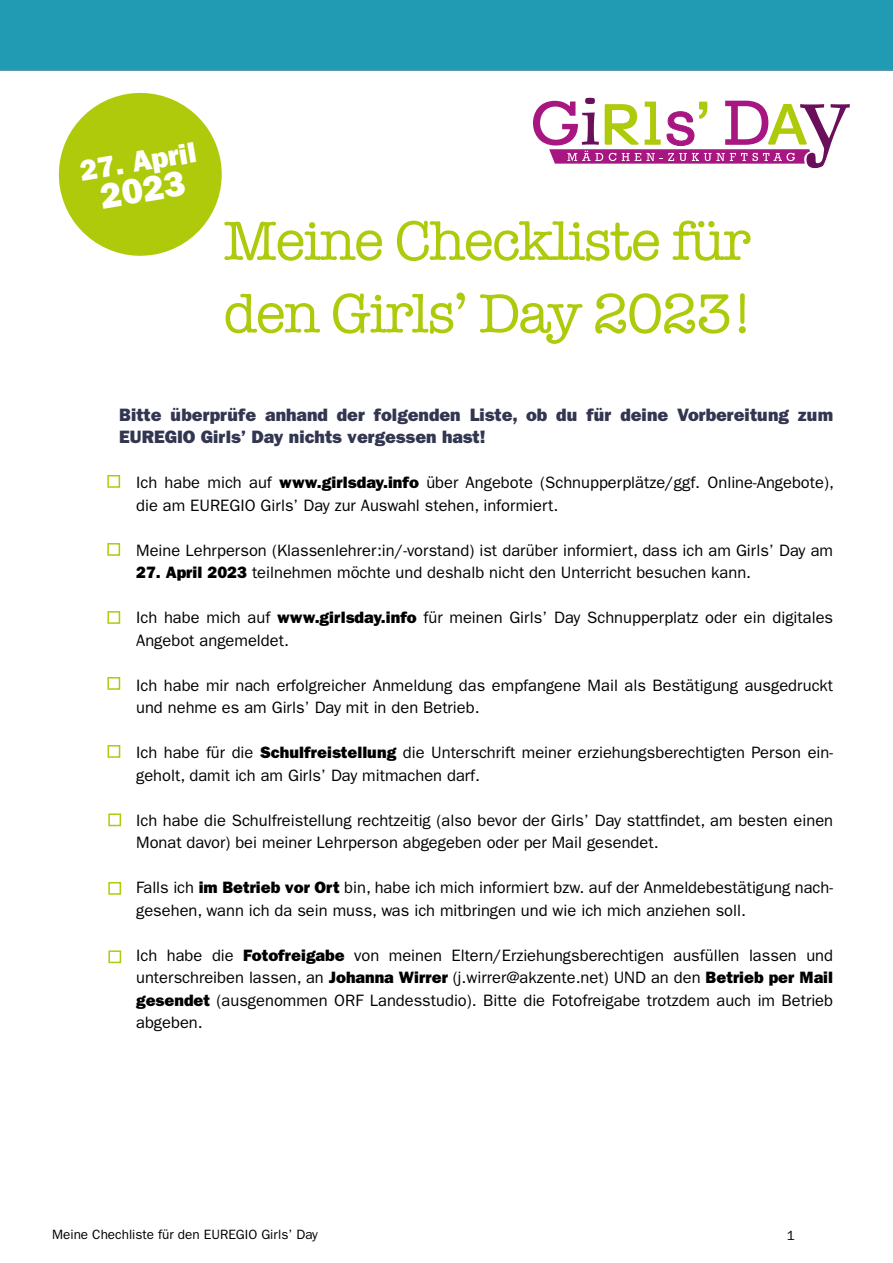
<style>
.page{position:relative;width:893px;height:1263px;background:#fff}
.page>*{position:absolute;margin:0;border:0;box-sizing:border-box;transform-origin:0 0}
.t1{font:56.7px/72.6px "American Typewriter";letter-spacing:-.03em;color:#afca0b}
.t2{font:35.7px "ITC Franklin Gothic Std Hvy";color:#fff}
.t3{font:29.25px "ITC Franklin Gothic Std Hvy";color:#fff}
.t4{font:18px/22.5px "ITC Franklin Gothic Std Hvy";color:#333651}
.t5{font:16.5px/22.5px "ITC Franklin Gothic Std";color:#000}
.t6{font:13.5px "ITC Franklin Gothic Std";color:#000}
.s1{font-family:"ITC Franklin Gothic Std Hvy"}
</style>
<div class="page">
<div style="left:0;top:0;width:893px;height:71px;background:#219ab3"></div>
<svg style="left:533px;top:98px;width:317px;height:70px"></svg>
<div style="left:107px;top:475px;width:13px;height:13px;border:2px solid #afca0b"></div>
<div style="left:107px;top:543px;width:13px;height:13px;border:2px solid #afca0b"></div>
<div style="left:107px;top:611px;width:13px;height:13px;border:2px solid #afca0b"></div>
<div style="left:107px;top:677px;width:13px;height:13px;border:2px solid #afca0b"></div>
<div style="left:108px;top:745px;width:12px;height:13px;border:2px solid #afca0b"></div>
<div style="left:108px;top:813px;width:13px;height:13px;border:2px solid #afca0b"></div>
<div style="left:108px;top:882px;width:13px;height:13px;border:2px solid #afca0b"></div>
<svg style="left:58px;top:92px;width:164px;height:164px"></svg>
<div style="left:108px;top:950px;width:13px;height:13px;border:2px solid #afca0b"></div>
<h3 class="t3" style="left:77px;top:154px;width:119px;rotate:-9deg">27. April</h3>
<h2 class="t2" style="left:97px;top:175px;width:87px;rotate:-9deg">2023</h2>
<h1 class="t1" style="left:223px;top:203px;width:532px">Meine Checkliste für den Girls’ Day 2023!</h1>
<p class="t4" style="left:119px;top:403px;width:715px">Bitte überprüfe anhand der folgenden Liste, ob du für deine Vorbereitung zum<br>EUREGIO Girls’ Day nichts vergessen hast!</p>
<p class="t5" style="left:136px;top:471px;width:699px">Ich habe mich auf <span class="s1">www.girlsday.info</span> über Angebote (Schnupperplätze/ggf. Online-Angebote), die am EUREGIO Girls’ Day zur Auswahl stehen, informiert.</p>
<p class="t5" style="left:136px;top:539px;width:698px">Meine Lehrperson (Klassenlehrer:in/-vorstand) ist darüber informiert, dass ich am Girls’ Day am</p>
<p class="t5" style="left:136px;top:561px;width:617px"><span class="s1">27. April 2023</span> teilnehmen möchte und deshalb nicht den Unterricht besuchen kann.</p>
<p class="t5" style="left:136px;top:606px;width:698px">Ich habe mich auf <span class="s1">www.girlsday.info</span> für meinen Girls’ Day Schnupperplatz oder ein digitales<br>Angebot angemeldet.</p>
<p class="t5" style="left:136px;top:674px;width:698px">Ich habe mir nach erfolgreicher Anmeldung das empfangene Mail als Bestätigung ausgedruckt und nehme es am Girls’ Day mit in den Betrieb.</p>
<p class="t5" style="left:136px;top:741px;width:698px">Ich habe für die <span class="s1">Schulfreistellung</span> die Unterschrift meiner erziehungsberechtigten Person ein&shy;geholt, damit ich am Girls’ Day mitmachen darf.</p>
<p class="t5" style="left:136px;top:809px;width:698px">Ich habe die Schulfreistellung rechtzeitig (also bevor der Girls’ Day stattfindet, am besten einen<br>Monat davor) bei meiner Lehrperson abgegeben oder per Mail gesendet.</p>
<p class="t5" style="left:136px;top:876px;width:698px">Falls ich <span class="s1">im Betrieb vor Ort</span> bin, habe ich mich informiert bzw. auf der Anmeldebestätigung nach&shy;gesehen, wann ich da sein muss, was ich mitbringen und wie ich mich anziehen soll.</p>
<p class="t5" style="left:136px;top:944px;width:698px;text-align:justify">Ich habe die <span class="s1">Fotofreigabe</span> von meinen Eltern/Erziehungsberechtigen ausfüllen lassen und unterschreiben lassen, an <span class="s1">Johanna Wirrer</span> (j.wirrer@akzente.net) UND an den <span class="s1">Betrieb per Mail gesendet</span> (ausgenommen ORF Landesstudio). Bitte die Fotofreigabe trotzdem auch im Betrieb abgeben.</p>
<p class="t6" style="left:52px;top:1227px;width:267px">Meine Chechliste für den EUREGIO Girls’ Day</p>
<p class="t6" style="left:787px;top:1228px;width:10px">1</p>
</div>
